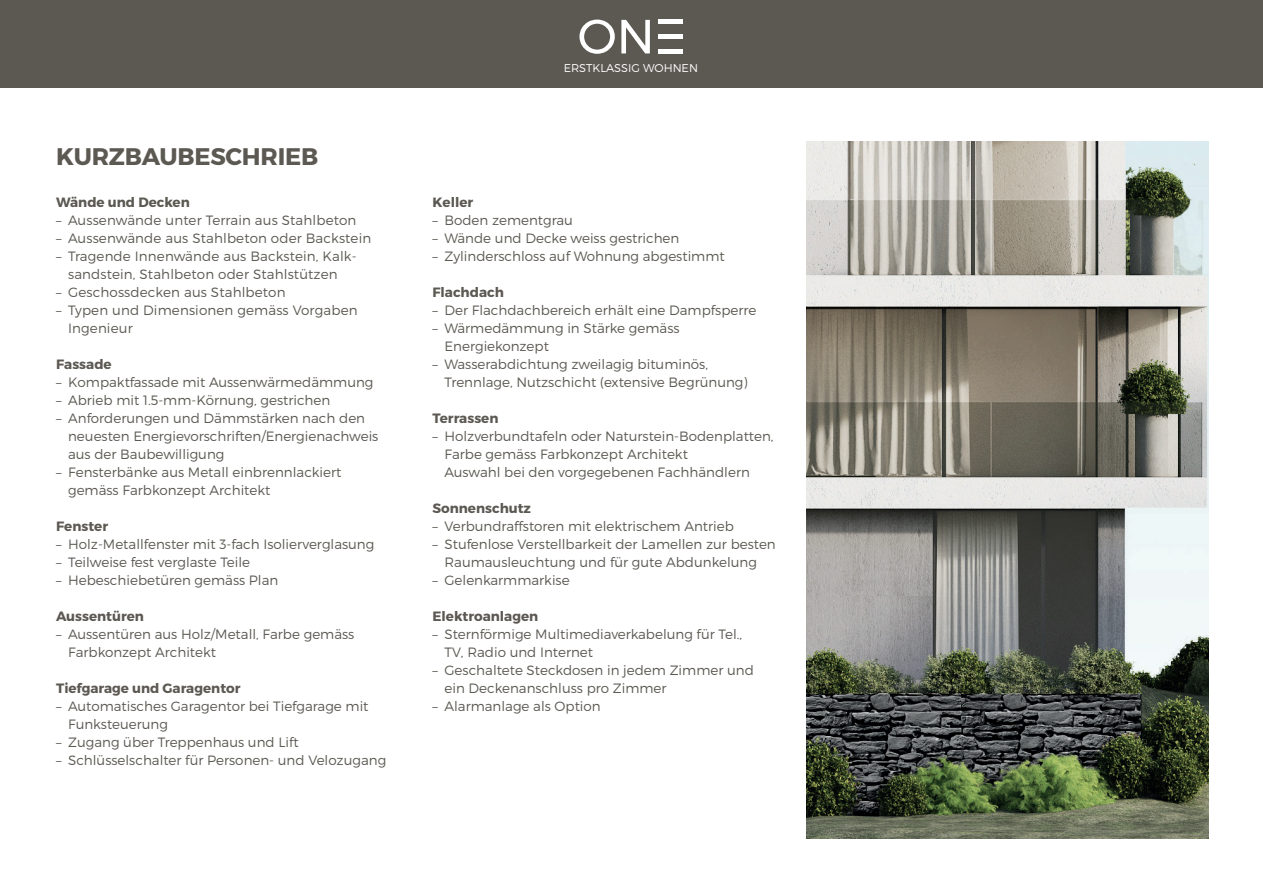
<style>
.page{position:relative;width:1263px;height:893px;background:#fff}
.page>*{position:absolute;margin:0;border:0;box-sizing:border-box;transform-origin:0 0}
.t1{font:700 24px "Montserrat";letter-spacing:-.01em;color:#5c5953}
.t2{font:300 13.5px/18px "Montserrat";color:#5c5953}
.t3{font:700 13.5px "Montserrat";color:#5c5953}
.t4{font:300 11.25px "Montserrat";color:#fff}
</style>
<div class="page">
<img style="left:807px;top:142px;width:402px;height:697px">
<div style="left:0;top:0;width:1263px;height:88px;background:#5c5953"></div>
<svg style="left:579px;top:20px;width:36px;height:34px"></svg>
<svg style="left:621px;top:20px;width:29px;height:33px"></svg>
<hr style="left:658px;top:20px;width:25px;height:4px;background:#fff">
<hr style="left:658px;top:49px;width:25px;height:4px;background:#fff">
<div style="left:658px;top:34px;width:25px;height:5px;background:#fff"></div>
<h1 class="t1" style="left:56px;top:142px;width:264px">KURZBAUBESCHRIEB</h1>
<p class="t3" style="left:56px;top:194px;width:135px">Wände und Decken</p>
<p class="t2" style="left:56px;top:211px;width:302px">– Aussenwände unter Terrain aus Stahlbeton</p>
<p class="t2" style="left:56px;top:229px;width:317px">– Aussenwände aus Stahlbeton oder Backstein</p>
<p class="t2" style="left:56px;top:247px;width:302px;text-align:center">– Tragende Innenwände aus Backstein, Kalk&shy;sandstein, Stahlbeton oder Stahlstützen</p>
<p class="t2" style="left:56px;top:283px;width:231px">– Geschossdecken aus Stahlbeton</p>
<p class="t2" style="left:68px;top:301px;width:291px;text-indent:-12px">– Typen und Dimensionen gemäss Vorgaben<br>Ingenieur</p>
<p class="t3" style="left:56px;top:356px;width:57px">Fassade</p>
<p class="t2" style="left:56px;top:373px;width:319px">– Kompaktfassade mit Aussenwärmedämmung</p>
<p class="t2" style="left:56px;top:391px;width:276px">– Abrieb mit 1.5-mm-Körnung, gestrichen</p>
<p class="t2" style="left:68px;top:409px;width:312px;text-indent:-12px">– Anforderungen und Dämmstärken nach den neuesten Energievorschriften/Energienachweis aus der Baubewilligung</p>
<p class="t2" style="left:68px;top:463px;width:275px;text-indent:-12px">– Fensterbänke aus Metall einbrennlackiert gemäss Farbkonzept Architekt</p>
<p class="t3" style="left:56px;top:518px;width:54px">Fenster</p>
<p class="t2" style="left:56px;top:535px;width:320px">– Holz-Metallfenster mit 3-fach Isolierverglasung</p>
<p class="t2" style="left:56px;top:553px;width:196px">– Teilweise fest verglaste Teile</p>
<p class="t2" style="left:56px;top:571px;width:224px">– Hebeschiebetüren gemäss Plan</p>
<p class="t3" style="left:56px;top:608px;width:89px">Aussentüren</p>
<p class="t2" style="left:68px;top:625px;width:288px;text-indent:-12px">– Aussentüren aus Holz/Metall, Farbe gemäss<br>Farbkonzept Architekt</p>
<p class="t3" style="left:56px;top:680px;width:186px">Tiefgarage und Garagentor</p>
<p class="t2" style="left:68px;top:697px;width:302px;text-indent:-12px">– Automatisches Garagentor bei Tiefgarage mit<br>Funksteuerung</p>
<p class="t2" style="left:56px;top:733px;width:244px">– Zugang über Treppenhaus und Lift</p>
<p class="t2" style="left:56px;top:751px;width:332px">– Schlüsselschalter für Personen- und Velozugang</p>
<p class="t4" style="left:564px;top:61px;width:136px">ERSTKLASSIG WOHNEN</p>
<p class="t3" style="left:432px;top:194px;width:42px">Keller</p>
<p class="t2" style="left:432px;top:211px;width:142px">– Boden zementgrau</p>
<p class="t2" style="left:432px;top:229px;width:248px">– Wände und Decke weiss gestrichen</p>
<p class="t2" style="left:432px;top:247px;width:294px">– Zylinderschloss auf Wohnung abgestimmt</p>
<p class="t3" style="left:432px;top:284px;width:73px">Flachdach</p>
<p class="t2" style="left:432px;top:301px;width:325px">– Der Flachdachbereich erhält eine Dampfsperre</p>
<p class="t2" style="left:444px;top:319px;width:237px;text-indent:-12px">– Wärmedämmung in Stärke gemäss<br>Energiekonzept</p>
<p class="t2" style="left:444px;top:355px;width:305px;text-indent:-12px">– Wasserabdichtung zweilagig bituminös,<br>Trennlage, Nutzschicht (extensive Begrünung)</p>
<p class="t3" style="left:432px;top:410px;width:68px">Terrassen</p>
<p class="t2" style="left:444px;top:427px;width:330px;text-indent:-12px">– Holzverbundtafeln oder Naturstein-Bodenplatten,<br>Farbe gemäss Farbkonzept Architekt<br>Auswahl bei den vorgegebenen Fachhändlern</p>
<p class="t3" style="left:432px;top:500px;width:100px">Sonnenschutz</p>
<p class="t2" style="left:432px;top:517px;width:303px">– Verbundraffstoren mit elektrischem Antrieb</p>
<p class="t2" style="left:432px;top:535px;width:345px;text-align:center">– Stufenlose Verstellbarkeit der Lamellen zur besten<br>Raumausleuchtung und für gute Abdunkelung</p>
<p class="t2" style="left:432px;top:571px;width:139px">– Gelenkarmmarkise</p>
<p class="t3" style="left:432px;top:608px;width:107px">Elektroanlagen</p>
<p class="t2" style="left:444px;top:625px;width:299px;text-indent:-12px">– Sternförmige Multimediaverkabelung für Tel.,<br>TV, Radio und Internet</p>
<p class="t2" style="left:444px;top:661px;width:311px;text-indent:-12px">– Geschaltete Steckdosen in jedem Zimmer und ein Deckenanschluss pro Zimmer</p>
<p class="t2" style="left:432px;top:697px;width:170px">– Alarmanlage als Option</p>
</div>
